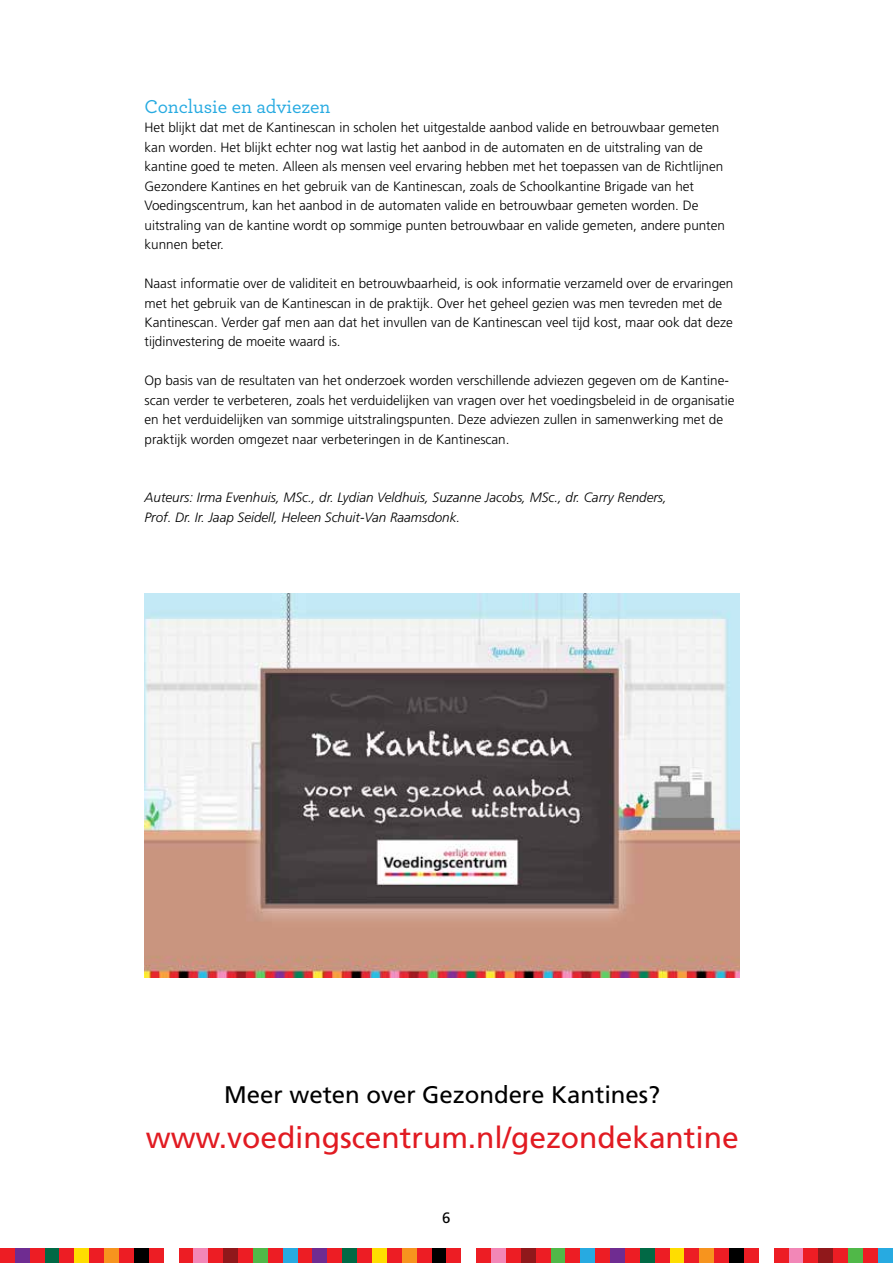
<style>
.page{position:relative;width:893px;height:1263px;background:#fff}
.page>*{position:absolute;margin:0;border:0;box-sizing:border-box;transform-origin:0 0}
.t1{font:30px "Frutiger";color:#e11b22}
.t2{font:24px "Frutiger";color:#000}
.t3{font:500 19.5px "Archer";color:#27aae1}
.t4{font:15px "Frutiger";color:#000}
.t5{font:300 13.5px/19.5px "Frutiger";color:#000}
.t6{font:italic 300 13.5px/19.5px "Frutiger";color:#000}
</style>
<div class="page">
<div style="left:595px;top:1248px;width:15px;height:15px;background:#ed1d24"></div>
<div style="left:610px;top:1248px;width:15px;height:15px;background:#6f2c91"></div>
<div style="left:625px;top:1248px;width:15px;height:15px;background:#ed1d24"></div>
<div style="left:640px;top:1248px;width:15px;height:15px;background:#016945"></div>
<div style="left:655px;top:1248px;width:15px;height:15px;background:#ed1d24"></div>
<div style="left:670px;top:1248px;width:14px;height:15px;background:#fd0"></div>
<div style="left:684px;top:1248px;width:15px;height:15px;background:#ed1d24"></div>
<div style="left:699px;top:1248px;width:15px;height:15px;background:#f7941e"></div>
<div style="left:714px;top:1248px;width:15px;height:15px;background:#ed1d24"></div>
<div style="left:729px;top:1248px;width:15px;height:15px;background:#000"></div>
<div style="left:744px;top:1248px;width:15px;height:15px;background:#ed1d24"></div>
<div style="left:774px;top:1248px;width:15px;height:15px;background:#ed1d24"></div>
<div style="left:789px;top:1248px;width:14px;height:15px;background:#f287b7"></div>
<div style="left:803px;top:1248px;width:15px;height:15px;background:#ed1d24"></div>
<div style="left:818px;top:1248px;width:15px;height:15px;background:#90181b"></div>
<div style="left:833px;top:1248px;width:15px;height:15px;background:#ed1d24"></div>
<div style="left:848px;top:1248px;width:15px;height:15px;background:#50b848"></div>
<div style="left:863px;top:1248px;width:15px;height:15px;background:#ed1d24"></div>
<div style="left:878px;top:1248px;width:15px;height:15px;background:#27aae1"></div>
<div style="left:0;top:1248px;width:15px;height:15px;background:#ed1d24"></div>
<div style="left:15px;top:1248px;width:15px;height:15px;background:#6f2c91"></div>
<div style="left:30px;top:1248px;width:15px;height:15px;background:#ed1d24"></div>
<div style="left:45px;top:1248px;width:15px;height:15px;background:#016945"></div>
<div style="left:60px;top:1248px;width:14px;height:15px;background:#ed1d24"></div>
<div style="left:74px;top:1248px;width:15px;height:15px;background:#fd0"></div>
<div style="left:89px;top:1248px;width:15px;height:15px;background:#ed1d24"></div>
<div style="left:104px;top:1248px;width:15px;height:15px;background:#f7941e"></div>
<div style="left:119px;top:1248px;width:15px;height:15px;background:#ed1d24"></div>
<div style="left:134px;top:1248px;width:15px;height:15px;background:#000"></div>
<div style="left:149px;top:1248px;width:15px;height:15px;background:#ed1d24"></div>
<div style="left:179px;top:1248px;width:14px;height:15px;background:#ed1d24"></div>
<div style="left:193px;top:1248px;width:15px;height:15px;background:#f287b7"></div>
<div style="left:208px;top:1248px;width:15px;height:15px;background:#ed1d24"></div>
<div style="left:223px;top:1248px;width:15px;height:15px;background:#90181b"></div>
<div style="left:238px;top:1248px;width:15px;height:15px;background:#ed1d24"></div>
<div style="left:253px;top:1248px;width:15px;height:15px;background:#50b848"></div>
<div style="left:268px;top:1248px;width:15px;height:15px;background:#ed1d24"></div>
<div style="left:283px;top:1248px;width:15px;height:15px;background:#27aae1"></div>
<div style="left:298px;top:1248px;width:15px;height:15px;background:#ed1d24"></div>
<div style="left:313px;top:1248px;width:14px;height:15px;background:#6f2c91"></div>
<div style="left:327px;top:1248px;width:15px;height:15px;background:#ed1d24"></div>
<div style="left:342px;top:1248px;width:15px;height:15px;background:#016945"></div>
<div style="left:357px;top:1248px;width:15px;height:15px;background:#ed1d24"></div>
<div style="left:372px;top:1248px;width:15px;height:15px;background:#fd0"></div>
<div style="left:387px;top:1248px;width:15px;height:15px;background:#ed1d24"></div>
<div style="left:402px;top:1248px;width:15px;height:15px;background:#f7941e"></div>
<div style="left:417px;top:1248px;width:15px;height:15px;background:#ed1d24"></div>
<div style="left:432px;top:1248px;width:14px;height:15px;background:#000"></div>
<div style="left:446px;top:1248px;width:15px;height:15px;background:#ed1d24"></div>
<div style="left:476px;top:1248px;width:15px;height:15px;background:#ed1d24"></div>
<div style="left:491px;top:1248px;width:15px;height:15px;background:#f287b7"></div>
<div style="left:506px;top:1248px;width:15px;height:15px;background:#ed1d24"></div>
<div style="left:521px;top:1248px;width:15px;height:15px;background:#90181b"></div>
<div style="left:536px;top:1248px;width:15px;height:15px;background:#ed1d24"></div>
<div style="left:551px;top:1248px;width:15px;height:15px;background:#50b848"></div>
<div style="left:566px;top:1248px;width:14px;height:15px;background:#ed1d24"></div>
<div style="left:580px;top:1248px;width:15px;height:15px;background:#27aae1"></div>
<img style="left:145px;top:593px;width:595px;height:384px">
<h3 class="t3" style="left:145px;top:92px;width:187px">Conclusie en adviezen</h3>
<p class="t5" style="left:145px;top:118px;width:582px">Het blijkt dat met de Kantinescan in scholen het uitgestalde aanbod valide en betrouwbaar gemeten kan worden. Het blijkt echter nog wat lastig het aanbod in de automaten en de uitstraling van de kantine goed te meten. Alleen als mensen veel ervaring hebben met het toepassen van de Richtlijnen Gezondere Kantines en het gebruik van de Kantinescan, zoals de Schoolkantine Brigade van het Voedingscentrum, kan het aanbod in de automaten valide en betrouwbaar gemeten worden. De uitstraling van de kantine wordt op sommige punten betrouwbaar en valide gemeten, andere punten kunnen beter.</p>
<p class="t5" style="left:145px;top:274px;width:590px">Naast informatie over de validiteit en betrouwbaarheid, is ook informatie verzameld over de ervaringen met het gebruik van de Kantinescan in de praktijk. Over het geheel gezien was men tevreden met de Kantinescan. Verder gaf men aan dat het invullen van de Kantinescan veel tijd kost, maar ook dat deze tijdinvestering de moeite waard is.</p>
<p class="t5" style="left:145px;top:371px;width:591px">Op basis van de resultaten van het onderzoek worden verschillende adviezen gegeven om de Kantine&shy;scan verder te verbeteren, zoals het verduidelijken van vragen over het voedingsbeleid in de organisatie en het verduidelijken van sommige uitstralingspunten. Deze adviezen zullen in samenwerking met de praktijk worden omgezet naar verbeteringen in de Kantinescan.</p>
<p class="t6" style="left:145px;top:488px;width:524px">Auteurs: Irma Evenhuis, MSc., dr. Lydian Veldhuis, Suzanne Jacobs, MSc., dr. Carry Renders,<br>Prof. Dr. Ir. Jaap Seidell, Heleen Schuit-Van Raamsdonk.</p>
<h2 class="t2" style="left:224px;top:1080px;width:437px">Meer weten over Gezondere Kantines?</h2>
<h1 class="t1" style="left:146px;top:1119px;width:594px">www.voedingscentrum.nl/gezondekantine</h1>
<p class="t4" style="left:442px;top:1209px;width:10px">6</p>
</div>
